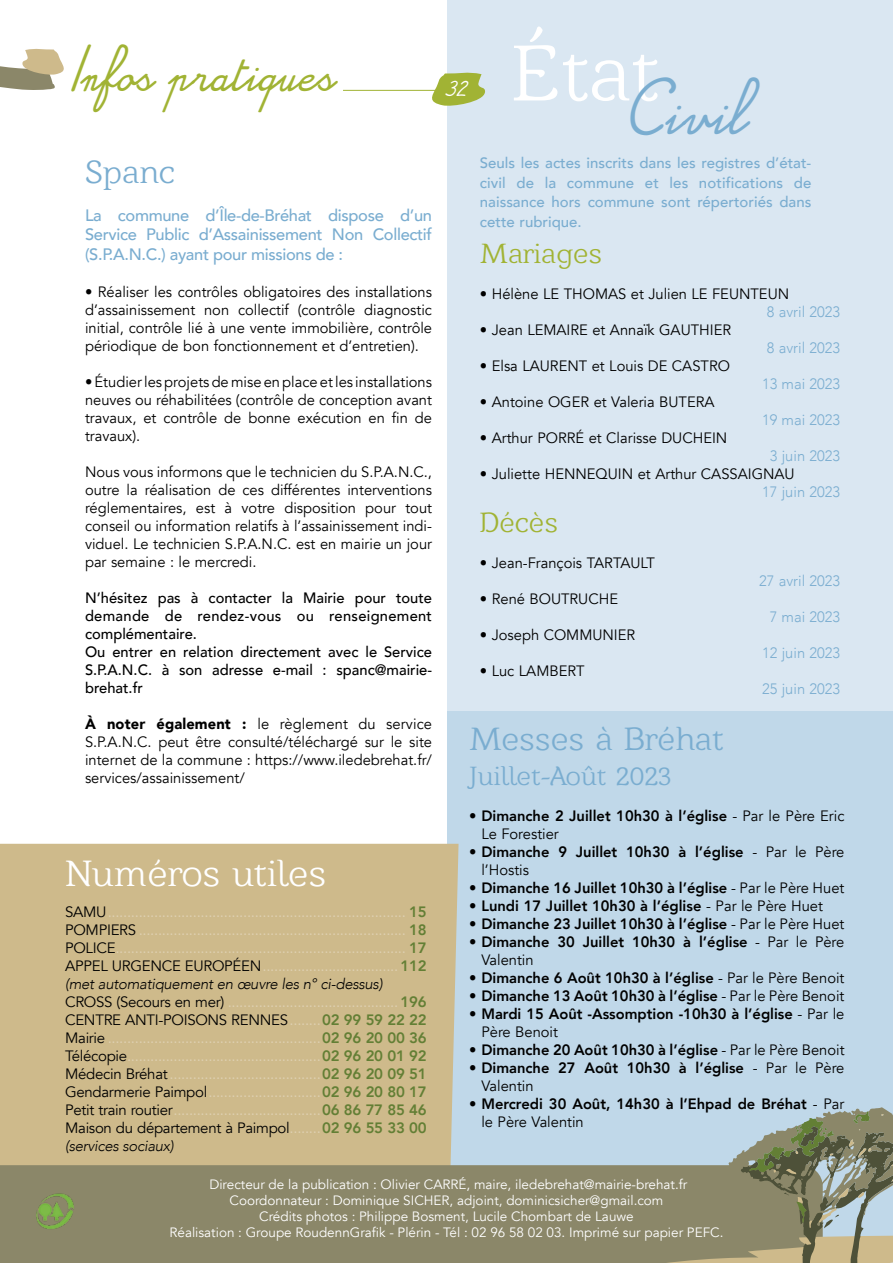
<style>
.page{position:relative;width:893px;height:1263px;background:#fff}
.page>*{position:absolute;margin:0;border:0;box-sizing:border-box;transform-origin:0 0}
.t1{font:italic 38.4px "Alamain";color:#7aadd0}
.t2{font:37.5px "Barkentina";color:#fff}
.t3{font:33px "Barkentina";color:#7aadd0}
.t4{font:italic 31.5px "Alamain";color:#a1b334}
.t5{font:28.5px "Barkentina";color:#a1b334}
.t6{font:27px "Barkentina";color:#7aadd0}
.t7{font:500 16.5px/19.5px "Avenir";letter-spacing:-.02em;color:#7aadd0;text-align:justify}
.t8{font:15px/18px "Avenir";color:#000;text-align:justify}
.t9{font:15px/18px "Avenir";letter-spacing:-.02em;color:#dfd1b3}
.t10{font:800 15px/18px "Avenir";color:#000}
.t11{font:500 15px/18px "Avenir";color:#000}
.t12{font:500 15px/19.5px "Avenir";color:#7aadd0;text-align:justify}
.t13{font:300 15px "Avenir";color:#7aadd0}
.t14{font:italic 15px "Alamain";color:#fff}
.t15{font:13.5px/16.2px "Avenir";color:#fff;text-align:center}
.s1{font-weight:900}
.s2{color:#000}
.s3{font-weight:800;color:#637f35}
.s4{font-weight:300;font-style:italic;color:#000}
.s5{font-weight:400}
</style>
<div class="page">
<div style="left:448px;top:0;width:445px;height:1263px;background:#dae7f2"></div>
<div style="left:448px;top:711px;width:445px;height:526px;background:#c0d8e9"></div>
<div style="left:0;top:844px;width:459px;height:321px;background:#ceba8b"></div>
<hr style="left:343px;top:90px;width:103px;height:1px;background:#a1b334">
<div style="left:0;top:1165px;width:509px;height:98px;background:#8b8769"></div>
<svg style="left:428px;top:71px;width:57px;height:36px"></svg>
<svg style="left:509px;top:1107px;width:384px;height:156px"></svg>
<img style="left:33px;top:1189px;width:44px;height:44px">
<svg style="left:0;top:48px;width:64px;height:42px"></svg>
<h3 class="t4" style="left:69px;top:62px;width:279px">Infos pratiques</h3>
<h3 class="t3" style="left:85px;top:152px;width:92px">Spanc</h3>
<p class="t7" style="left:85px;top:204px;width:348px">La commune d’Île-de-Bréhat dispose d’un Service Public d’Assainissement Non Collectif (S.P.A.N.C.) ayant pour missions de :</p>
<p class="t8" style="left:85px;top:283px;width:349px">• Réaliser les contrôles obligatoires des installations d’assainissement non collectif (contrôle diagnostic initial, contrôle lié à une vente immobilière, contrôle périodique de bon fonctionnement et d’entretien).</p>
<p class="t8" style="left:85px;top:373px;width:348px">• Étudier les projets de mise en place et les installations neuves ou réhabilitées (contrôle de conception avant travaux, et contrôle de bonne exécution en fin de travaux).</p>
<p class="t8" style="left:85px;top:463px;width:348px">Nous vous informons que le technicien du S.P.A.N.C., outre la réalisation de ces différentes interventions réglementaires, est à votre disposition pour tout conseil ou information relatifs à l’assainissement indi&shy;viduel. Le technicien S.P.A.N.C. est en mairie un jour par semaine : le mercredi.</p>
<p class="t11" style="left:85px;top:588px;width:349px">N’hésitez pas à contacter la Mairie pour toute demande de rendez-vous ou renseignement complémentaire.<br>Ou entrer en relation directement avec le Service S.P.A.N.C. à son adresse e-mail : spanc@mairie&shy;brehat.fr</p>
<p class="t8" style="left:85px;top:715px;width:349px"><span class="s1">À noter également :</span> le règlement du service S.P.A.N.C. peut être consulté/téléchargé sur le site internet de la commune : https://www.iledebrehat.fr/ services/assainissement/</p>
<h2 class="t2" style="left:65px;top:851px;width:262px">Numéros utiles</h2>
<p class="t9" style="left:65px;top:903px;width:363px"><span class="s2">SAMU</span>............................................................................. <span class="s3">15<br></span><span class="s2">POMPIERS</span> ..................................................................... <span class="s3">18<br></span><span class="s2">POLICE</span>........................................................................... <span class="s3">17<br></span><span class="s2">APPEL URGENCE EUROPÉEN</span>................................... <span class="s3">112 </span><span class="s4">(met automatiquement en œuvre les n° ci-dessus)<br></span><span class="s2">CROSS (Secours en mer)</span> ............................................ <span class="s3">196<br></span><span class="s2">CENTRE ANTI-POISONS RENNES</span>........<span class="s3">02 99 59 22 22<br></span><span class="s2">Mairie</span> .......................................................<span class="s3">02 96 20 00 36<br></span><span class="s2">Télécopie</span>..................................................<span class="s3">02 96 20 01 92<br></span><span class="s2">Médecin Bréhat</span>.......................................<span class="s3">02 96 20 09 51<br></span><span class="s2">Gendarmerie Paimpol</span>.............................<span class="s3">02 96 20 80 17<br></span><span class="s2">Petit train routier</span>......................................<span class="s3">06 86 77 85 46<br></span><span class="s2">Maison du département à Paimpol</span>........<span class="s3">02 96 55 33 00 </span><span class="s4">(services sociaux)</span></p>
<p class="t14" style="left:445px;top:82px;width:29px">32</p>
<h1 class="t1" style="left:510px;top:99px;width:257px"><sup>É</sup> <sup>t</sup> <sup>a</sup> <sup>t</sup>Civil</h1>
<p class="t12" style="left:480px;top:152px;width:333px">Seuls les actes inscrits dans les registres d’état&shy;civil de la commune et les notifications de naissance hors commune sont répertoriés dans cette rubrique.</p>
<h3 class="t5" style="left:480px;top:236px;width:124px">Mariages</h3>
<p class="t8" style="left:480px;top:285px;width:311px">• Hélène LE THOMAS et Julien LE FEUNTEUN</p>
<p class="t13" style="left:767px;top:303px;width:75px">8 avril 2023</p>
<p class="t8" style="left:480px;top:321px;width:253px">• Jean LEMAIRE et Annaïk GAUTHIER</p>
<p class="t13" style="left:767px;top:339px;width:75px">8 avril 2023</p>
<p class="t8" style="left:480px;top:357px;width:252px">• Elsa LAURENT et Louis DE CASTRO</p>
<p class="t13" style="left:762px;top:375px;width:79px">13 mai 2023</p>
<p class="t8" style="left:480px;top:393px;width:236px">• Antoine OGER et Valeria BUTERA</p>
<p class="t13" style="left:762px;top:411px;width:79px">19 mai 2023</p>
<p class="t8" style="left:480px;top:429px;width:249px">• Arthur PORRÉ et Clarisse DUCHEIN</p>
<p class="t13" style="left:770px;top:447px;width:72px">3 juin 2023</p>
<p class="t8" style="left:480px;top:465px;width:316px">• Juliette HENNEQUIN et Arthur CASSAIGNAU</p>
<p class="t13" style="left:762px;top:483px;width:79px">17 juin 2023</p>
<h3 class="t5" style="left:480px;top:504px;width:79px">Décès</h3>
<p class="t8" style="left:480px;top:554px;width:177px">• Jean-François TARTAULT</p>
<p class="t13" style="left:759px;top:571px;width:82px">27 avril 2023</p>
<p class="t8" style="left:480px;top:590px;width:140px">• René BOUTRUCHE</p>
<p class="t13" style="left:770px;top:607px;width:72px">7 mai 2023</p>
<p class="t8" style="left:480px;top:626px;width:157px">• Joseph COMMUNIER</p>
<p class="t13" style="left:762px;top:643px;width:79px">12 juin 2023</p>
<p class="t8" style="left:480px;top:662px;width:106px">• Luc LAMBERT</p>
<p class="t13" style="left:762px;top:679px;width:79px">25 juin 2023</p>
<h3 class="t3" style="left:469px;top:719px;width:256px">Messes à Bréhat</h3>
<h3 class="t6" style="left:469px;top:759px;width:203px">Juillet-Août 2023</h3>
<p class="t10" style="left:481px;top:806px;width:365px;text-indent:-12px">• Dimanche 2 Juillet 10h30 à l’église <span class="s5">- Par le Père Eric<br>Le Forestier</span></p>
<p class="t10" style="left:481px;top:842px;width:365px;text-indent:-12px">• Dimanche 9 Juillet 10h30 à l’église <span class="s5">- Par le Père l’Hostis</span></p>
<p class="t10" style="left:469px;top:878px;width:377px">• Dimanche 16 Juillet 10h30 à l’église <span class="s5">- Par le Père Huet</span></p>
<p class="t10" style="left:469px;top:896px;width:355px">• Lundi 17 Juillet 10h30 à l’église <span class="s5">- Par le Père Huet</span></p>
<p class="t10" style="left:469px;top:914px;width:377px">• Dimanche 23 Juillet 10h30 à l’église <span class="s5">- Par le Père Huet</span></p>
<p class="t10" style="left:481px;top:932px;width:364px;text-indent:-12px">• Dimanche 30 Juillet 10h30 à l’église <span class="s5">- Par le Père<br>Valentin</span></p>
<p class="t10" style="left:469px;top:968px;width:377px">• Dimanche 6 Août 10h30 à l’église <span class="s5">- Par le Père Benoit</span></p>
<p class="t10" style="left:469px;top:986px;width:377px">• Dimanche 13 Août 10h30 à l’église <span class="s5">- Par le Père Benoit</span></p>
<p class="t10" style="left:481px;top:1004px;width:365px;text-indent:-12px">• Mardi 15 Août -Assomption -10h30 à l’église <span class="s5">- Par le<br>Père Benoit</span></p>
<p class="t10" style="left:469px;top:1040px;width:377px"><span class="s5">•</span> Dimanche 20 Août 10h30 à l’église <span class="s5">- Par le Père Benoit</span></p>
<p class="t10" style="left:481px;top:1058px;width:365px;text-indent:-12px">• Dimanche 27 Août 10h30 à l’église <span class="s5">- Par le Père<br>Valentin</span></p>
<p class="t10" style="left:481px;top:1094px;width:364px;text-indent:-12px">• Mercredi 30 Août, 14h30 à l’Ehpad de Bréhat <span class="s5">- Par le Père Valentin</span></p>
<p class="t15" style="left:170px;top:1176px;width:555px">Directeur de la publication : Olivier CARRÉ, maire, iledebrehat@mairie-brehat.fr Coordonnateur : Dominique SICHER, adjoint, dominicsicher@gmail.com<br>Crédits photos : Philippe Bosment, Lucile Chombart de Lauwe<br>Réalisation : Groupe RoudennGrafik - Plérin - Tél : 02 96 58 02 03. Imprimé sur papier PEFC.</p>
</div>
